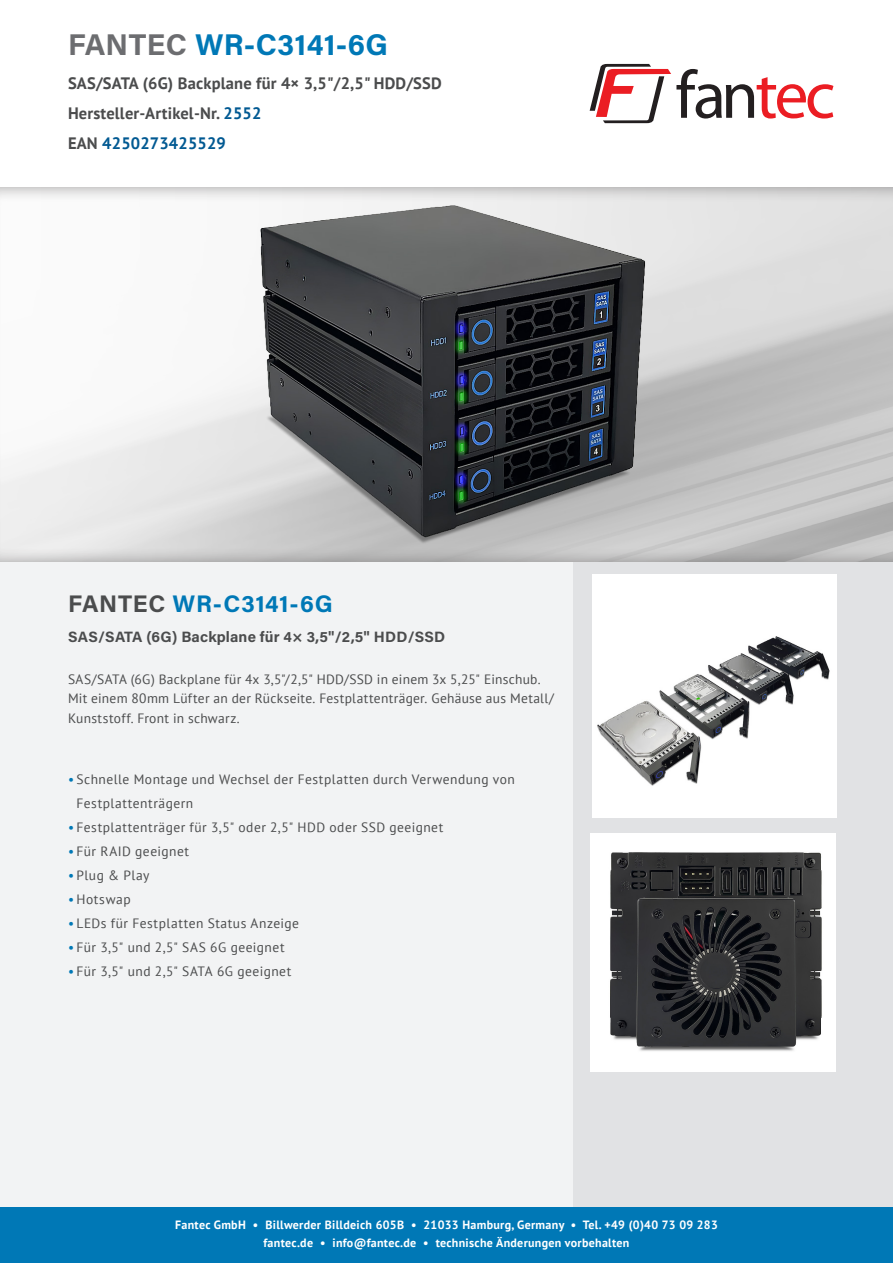
<style>
.page{position:relative;width:893px;height:1263px;background:#fff}
.page>*{position:absolute;margin:0;border:0;box-sizing:border-box;transform-origin:0 0}
.t1{font:30px "Acumin Variable Concept";letter-spacing:.01em;color:#0078b6}
.t2{font:24px "Acumin Variable Concept";letter-spacing:.025em;color:#0078b6}
.t3{font:700 16.5px/30px "PT Sans";letter-spacing:.01em;color:#4b4c4d}
.t4{font:15px "Acumin Variable Concept";letter-spacing:.01em;color:#4b4c4d}
.t5{font:13.5px/19.5px "PT Sans";letter-spacing:.03em;color:#4b4c4d}
.t6{font:700 12px/18px "PT Sans";letter-spacing:.025em;color:#fff;text-align:center}
.s1{color:#6c6d70}
.s2{color:#005992}
.s3{color:#4b4c4d}
.s4{color:#0078b6}
</style>
<div class="page">
<div style="left:573px;top:187px;width:320px;height:1076px;background:#e1e2e4"></div>
<div style="left:0;top:187px;width:573px;height:1076px;background:#f2f3f4"></div>
<div style="left:0;top:1208px;width:893px;height:55px;background:#0078b6"></div>
<div style="left:0;top:186px;width:893px;height:377px;background:#231f20;opacity:.5"></div>
<svg style="left:590px;top:64px;width:243px;height:59px"></svg>
<img style="left:592px;top:833px;width:243px;height:238px">
<img style="left:254px;top:196px;width:401px;height:348px">
<img style="left:592px;top:574px;width:244px;height:244px">
<h1 class="t1" style="left:68px;top:24px;width:322px"><span class="s1">FANTEC</span> WR-C3141-6G</h1>
<p class="t3" style="left:68px;top:68px;width:375px">SAS/SATA (6G) Backplane für 4× 3,5"/2,5" HDD/SSD<br>Hersteller-Artikel-Nr. <span class="s2">2552<br></span>EAN <span class="s2">4250273425529</span></p>
<h2 class="t2" style="left:68px;top:587px;width:266px"><span class="s3">FANTEC</span> WR-C3141-6G</h2>
<p class="t4" style="left:68px;top:626px;width:379px">SAS/SATA (6G) Backplane für 4× 3,5"/2,5" HDD/SSD</p>
<p class="t5" style="left:68px;top:669px;width:487px">SAS/SATA (6G) Backplane für 4x 3,5"/2,5" HDD/SSD in einem 3x 5,25" Einschub.<br>Mit einem 80mm Lüfter an der Rückseite. Festplattenträger. Gehäuse aus Metall/<br>Kunststoff. Front in schwarz.</p>
<p class="t5" style="left:77px;top:767px;width:440px;line-height:24px;text-indent:-9px"><span class="s4">•</span> Schnelle Montage und Wechsel der Festplatten durch Verwendung von<br>Festplattenträgern</p>
<p class="t5" style="left:68px;top:817px;width:377px"><span class="s4">•</span> Festplattenträger für 3,5" oder 2,5" HDD oder SSD geeignet</p>
<p class="t5" style="left:68px;top:841px;width:123px"><span class="s4">•</span> Für RAID geeignet</p>
<p class="t5" style="left:68px;top:865px;width:83px"><span class="s4">•</span> Plug &amp; Play</p>
<p class="t5" style="left:68px;top:889px;width:64px"><span class="s4">•</span> Hotswap</p>
<p class="t5" style="left:68px;top:913px;width:233px"><span class="s4">•</span> LEDs für Festplatten Status Anzeige</p>
<p class="t5" style="left:68px;top:937px;width:218px"><span class="s4">•</span> Für 3,5" und 2,5" SAS 6G geeignet</p>
<p class="t5" style="left:68px;top:961px;width:225px"><span class="s4">•</span> Für 3,5" und 2,5" SATA 6G geeignet</p>
<p class="t6" style="left:175px;top:1216px;width:544px">Fantec GmbH • Billwerder Billdeich 605B • 21033 Hamburg, Germany • Tel. +49 (0)40 73 09 283 fantec.de • info@fantec.de • technische Änderungen vorbehalten</p>
</div>
